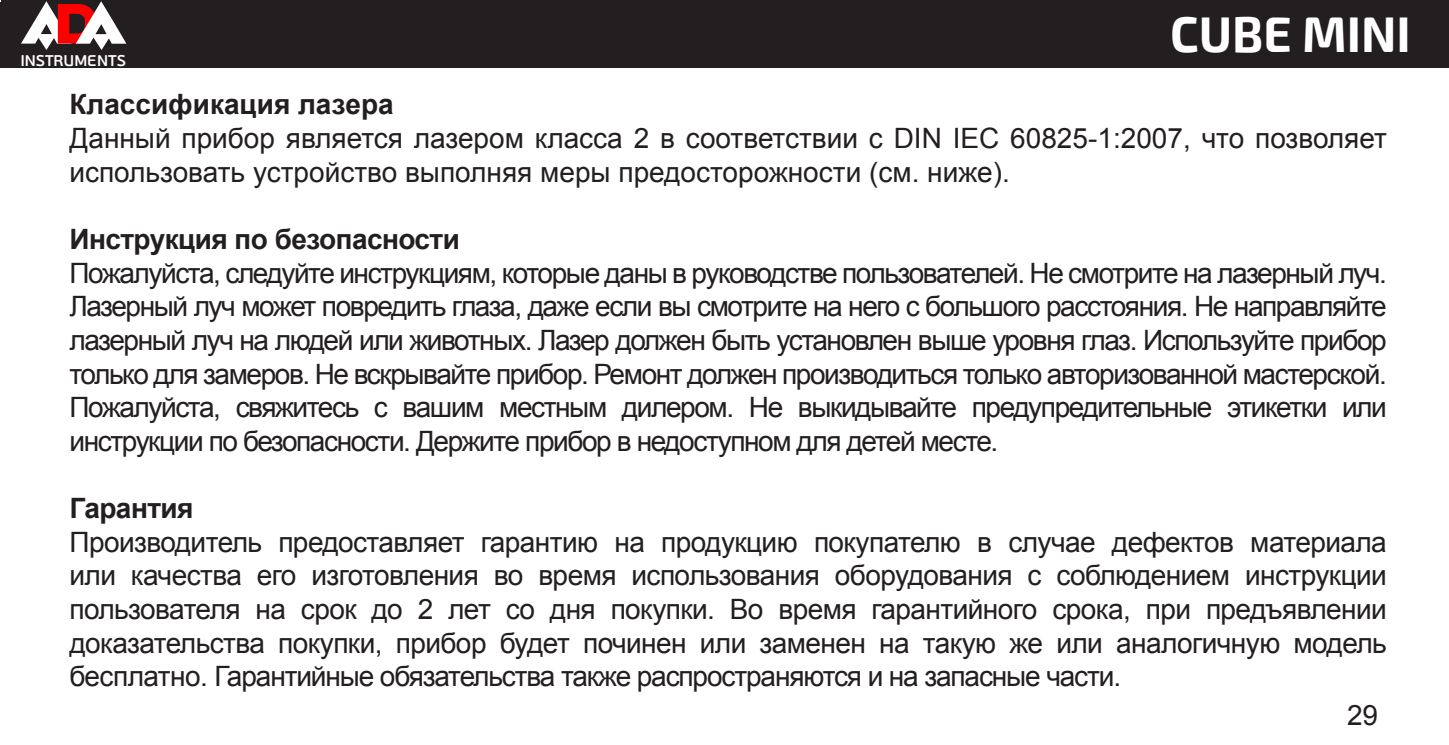
<style>
.page{position:relative;width:1449px;height:745px;background:#fff}
.page>*{position:absolute;margin:0;border:0;box-sizing:border-box;transform-origin:0 0}
.t1{font:700 49px "Exo 2";color:#fff}
.t2{font:28px/33.6px "Arial";letter-spacing:-.01em;color:#231f20;text-align:justify}
.t3{font:700 28px "Arial";letter-spacing:-.02em;color:#231f20}
.t4{font:700 28px "Arial";color:#231f20}
.t5{font:600 15.4px "PF Beau Sans Pro";color:#fff}
</style>
<div class="page">
<div style="left:1px;top:0;width:1448px;height:67px;background:#231f20"></div>
<div style="left:0;top:2px;width:148px;height:65px;background:#231f20"></div>
<svg style="left:21px;top:1px;width:106px;height:49px"></svg>
<h1 class="t1" style="left:1170px;top:5px;width:242px">CUBE MINI</h1>
<p class="t5" style="left:20px;top:51px;width:107px">INSTRUMENTS</p>
<p class="t4" style="left:69px;top:86px;width:326px">Классификация лазера</p>
<p class="t2" style="left:69px;top:122px;width:1319px">Данный прибор является лазером класса 2 в соответствии с DIN IEC 60825-1:2007, что позволяет использовать устройство выполняя меры предосторожности (см. ниже).</p>
<p class="t3" style="left:69px;top:220px;width:392px">Инструкция по безопасности</p>
<p class="t2" style="left:69px;top:256px;width:1318px">Пожалуйста, следуйте инструкциям, которые даны в руководстве пользователей. Не смотрите на лазерный луч.<br>Лазерный луч может повредить глаза, даже если вы смотрите на него с большого расстояния. Не направляйте лазерный луч на людей или животных. Лазер должен быть установлен выше уровня глаз. Используйте прибор только для замеров. Не вскрывайте прибор. Ремонт должен производиться только авторизованной мастерской.<br>Пожалуйста, свяжитесь с вашим местным дилером. Не выкидывайте предупредительные этикетки или инструкции по безопасности. Держите прибор в недоступном для детей месте.</p>
<p class="t3" style="left:69px;top:489px;width:126px">Гарантия</p>
<p class="t2" style="left:69px;top:525px;width:1319px">Производитель предоставляет гарантию на продукцию покупателю в случае дефектов материала или качества его изготовления во время использования оборудования с соблюдением инструкции пользователя на срок до 2 лет со дня покупки. Во время гарантийного срока, при предъявлении доказательства покупки, прибор будет починен или заменен на такую же или аналогичную модель бесплатно. Гарантийные обязательства также распространяются и на запасные части.</p>
<p class="t2" style="left:1347px;top:697px;width:33px">29</p>
</div>
